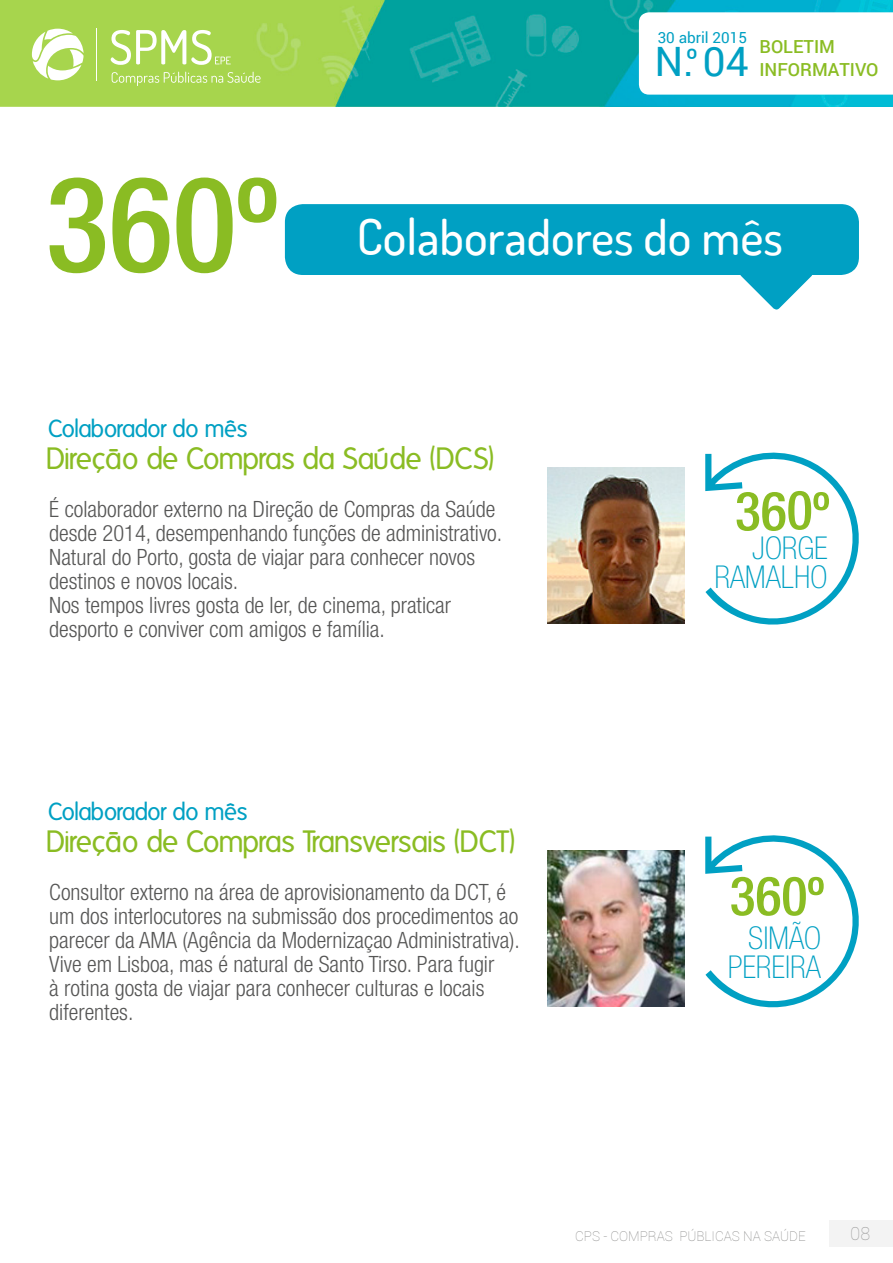
<style>
.page{position:relative;width:893px;height:1263px;background:#fff}
.page>*{position:absolute;margin:0;border:0;box-sizing:border-box;transform-origin:0 0}
.t1{font:500 49.5px "Dosis";color:#fff}
.t2{font:40.5px "Roboto";color:#00a0c3}
.t3{font:100 condensed 31.5px/28.5px "Helvetica Neue LT Std";color:#00a0c3;text-align:right}
.t4{font:30px "Folks";letter-spacing:-.03em;color:#8abc23}
.t5{font:24px "Folks";letter-spacing:-.035em;color:#00a0c3}
.t6{font:300 condensed 22.5px/24px "Helvetica Neue LT Std";color:#565655}
.t7{font:500 18px/22.8px "Roboto";color:#8abc23}
.t8{font:100 18px "Roboto";color:#9c9c9c}
.t9{font:15.3px "Roboto";color:#00a0c3}
.t10{font:100 13.5px "Roboto";color:#878786}
</style>
<div class="page">
<div style="left:829px;top:1219px;width:64px;height:27px;background:#f3f3f3"></div>
<img style="left:0;top:0;width:893px;height:107px">
<svg style="left:639px;top:12px;width:254px;height:83px"></svg>
<svg style="left:111px;top:30px;width:120px;height:35px"></svg>
<hr style="left:96px;top:28px;width:1px;height:53px;background:#fff">
<svg style="left:32px;top:29px;width:52px;height:51px"></svg>
<svg style="left:112px;top:72px;width:149px;height:14px;background:#b5db6a"></svg>
<div style="left:285px;top:204px;width:574px;height:71px;background:#00a0c3;border-radius:18px"></div>
<svg style="left:705px;top:835px;width:154px;height:173px"></svg>
<svg style="left:50px;top:178px;width:55px;height:95px"></svg>
<svg style="left:112px;top:178px;width:57px;height:95px"></svg>
<svg style="left:176px;top:178px;width:100px;height:95px"></svg>
<img style="left:547px;top:850px;width:138px;height:157px">
<svg style="left:705px;top:452px;width:154px;height:173px"></svg>
<svg style="left:740px;top:275px;width:72px;height:35px"></svg>
<img style="left:548px;top:468px;width:137px;height:156px">
<p class="t9" style="left:658px;top:27px;width:91px">30 abril 2015</p>
<h2 class="t2" style="left:654px;top:33px;width:96px">N.<sup>º</sup> 04</h2>
<p class="t7" style="left:759px;top:35px;width:121px">BOLETIM<br>INFORMATIVO</p>
<p class="t5" style="left:48px;top:416px;width:201px">Colaborador do mês</p>
<h1 class="t1" style="left:357px;top:204px;width:428px">Colaboradores do mês</h1>
<h3 class="t4" style="left:46px;top:442px;width:450px">Direção de Compras da Saúde (DCS)</h3>
<p class="t6" style="left:49px;top:497px;width:454px">É colaborador externo na Direção de Compras da Saúde desde 2014, desempenhando funções de administrativo.<br>Natural do Porto, gosta de viajar para conhecer novos destinos e novos locais.<br>Nos tempos livres gosta de ler, de cinema, praticar desporto e conviver com amigos e família.</p>
<p class="t5" style="left:48px;top:798px;width:201px">Colaborador do mês</p>
<h3 class="t4" style="left:46px;top:825px;width:471px">Direção de Compras Transversais (DCT)</h3>
<p class="t6" style="left:49px;top:880px;width:472px">Consultor externo na área de aprovisionamento da DCT, é um dos interlocutores na submissão dos procedimentos ao parecer da AMA (Agência da Modernizaçao Administrativa).<br>Vive em Lisboa, mas é natural de Santo Tirso. Para fugir<br>à rotina gosta de viajar para conhecer culturas e locais diferentes.</p>
<h3 class="t3" style="left:714px;top:533px;width:115px">JORGE<br>RAMALHO</h3>
<h3 class="t3" style="left:728px;top:924px;width:95px">SIMÃO<br>PEREIRA</h3>
<p class="t10" style="left:575px;top:1226px;width:232px">CPS - COMPRAS PÚBLICAS NA SAÚDE</p>
<p class="t8" style="left:850px;top:1221px;width:22px">08</p>
</div>
